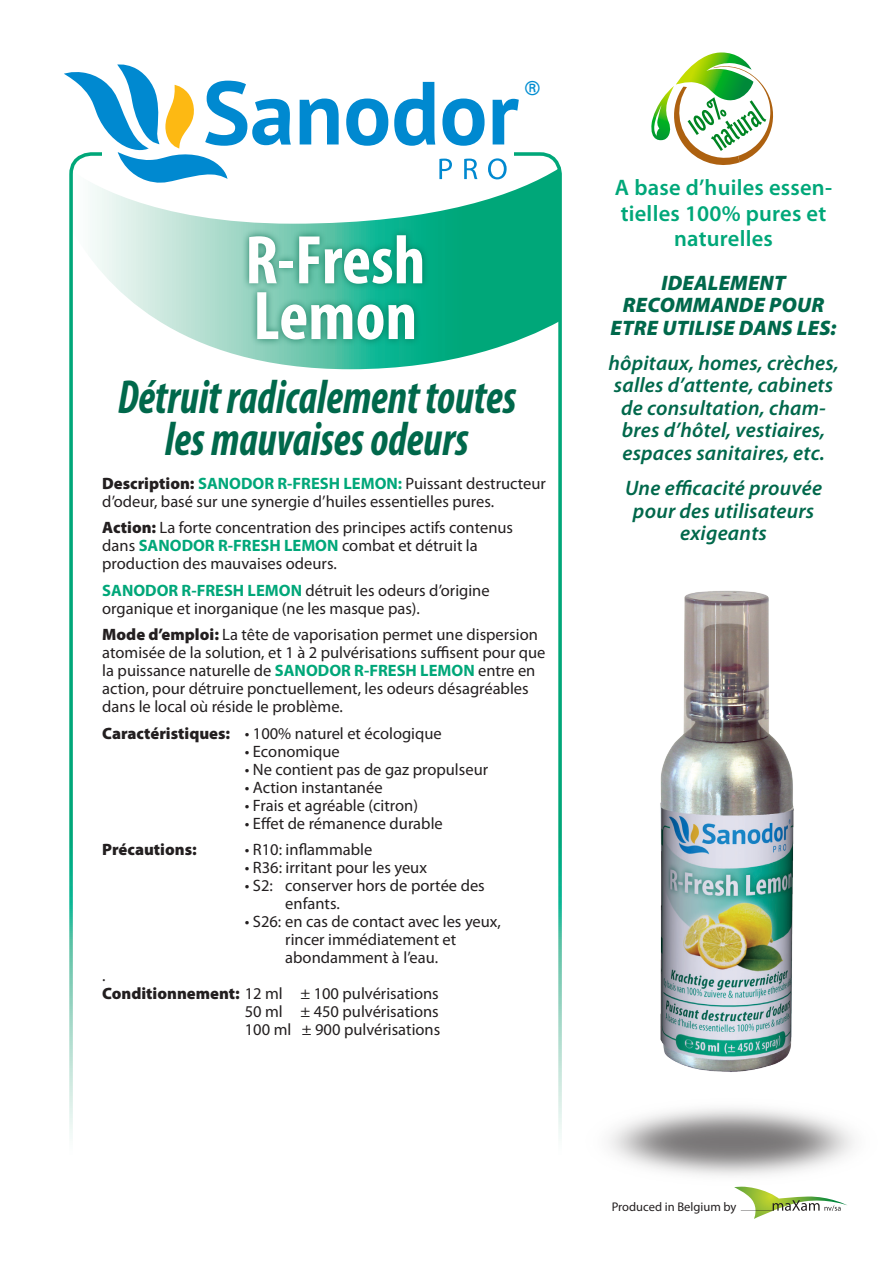
<style>
.page{position:relative;width:893px;height:1263px;background:#fff}
.page>*{position:absolute;margin:0;border:0;box-sizing:border-box;transform-origin:0 0}
.t1{font:700 condensed 69.45px/55.8px "Myriad Pro";color:#fff}
.t2{font:italic 700 condensed 48px/42px "Myriad Pro";color:#00684b;text-align:center;scale:.9 1}
.t3{font:600 22.5px/25.5px "Myriad Pro";letter-spacing:.01em;color:#00a779;text-align:center}
.t4{font:italic 600 21px/22.5px "Myriad Pro";letter-spacing:.01em;color:#00684b;text-align:center}
.t5{font:italic 900 21px/22.5px "Myriad Pro";letter-spacing:.01em;color:#00684b;text-align:center}
.t6{font:19.2px "Univers";color:#008dd1}
.t7{font:16.5px/18px "Myriad Pro";color:#231f20}
.t8{font:900 16.5px "Myriad Pro";color:#231f20}
.t9{font:12.6px "Myriad Pro";color:#231f20}
.s1{font-weight:900}
.s2{font-weight:700;color:#00a779}
</style>
<div class="page">
<svg style="left:651px;top:52px;width:123px;height:113px"></svg>
<svg style="left:734px;top:1187px;width:114px;height:32px"></svg>
<img style="left:660px;top:590px;width:134px;height:483px">
<svg style="left:90px;top:169px;width:467px;height:200px"></svg>
<div style="left:69px;top:152px;width:493px;height:1045px;border:4px solid #fff;border-radius:20px"></div>
<div style="left:102px;top:137px;width:412px;height:36px;background:#fff"></div>
<svg style="left:439px;top:159px;width:13px;height:20px"></svg>
<svg style="left:464px;top:159px;width:13px;height:20px"></svg>
<svg style="left:488px;top:158px;width:19px;height:21px"></svg>
<svg style="left:300px;top:99px;width:39px;height:45px"></svg>
<svg style="left:346px;top:99px;width:42px;height:47px"></svg>
<svg style="left:394px;top:82px;width:41px;height:64px"></svg>
<svg style="left:442px;top:99px;width:43px;height:47px"></svg>
<svg style="left:493px;top:99px;width:26px;height:45px"></svg>
<svg style="left:64px;top:64px;width:227px;height:119px"></svg>
<div style="left:241px;top:228px;width:189px;height:119px;background:#00684b;opacity:.75"></div>
<h1 class="t1" style="left:245px;top:231px;width:182px">R-Fresh<br>Lemon</h1>
<p class="t6" style="left:525px;top:76px;width:17px">®</p>
<h2 class="t2" style="left:118px;top:375px;width:444px">Détruit radicalement toutes les mauvaises odeurs</h2>
<p class="t7" style="left:102px;top:474px;width:445px"><span class="s1">Description:</span> <span class="s2">SANODOR R-FRESH LEMON:</span> Puissant destructeur d’odeur, basé sur une synergie d’huiles essentielles pures.</p>
<p class="t7" style="left:102px;top:518px;width:412px"><span class="s1">Action:</span> La forte concentration des principes actifs contenus dans <span class="s2">SANODOR R-FRESH LEMON</span> combat et détruit la production des mauvaises odeurs.</p>
<p class="t7" style="left:102px;top:581px;width:389px"><span class="s2">SANODOR R-FRESH LEMON</span> détruit les odeurs d’origine organique et inorganique (ne les masque pas).</p>
<p class="t7" style="left:102px;top:625px;width:445px"><span class="s1">Mode d’emploi:</span> La tête de vaporisation permet une dispersion atomisée de la solution, et 1 à 2 pulvérisations suffisent pour que la puissance naturelle de <span class="s2">SANODOR R-FRESH LEMON</span> entre en action, pour détruire ponctuellement, les odeurs désagréables dans le local où réside le problème.</p>
<p class="t7" style="left:102px;top:724px;width:341px"><span class="s1">Caractéristiques:</span> • 100% naturel et écologique</p>
<p class="t7" style="left:245px;top:742px;width:97px">• Economique</p>
<p class="t7" style="left:245px;top:760px;width:245px">• Ne contient pas de gaz propulseur</p>
<p class="t7" style="left:245px;top:778px;width:139px">• Action instantanée</p>
<p class="t7" style="left:245px;top:796px;width:175px">• Frais et agréable (citron)</p>
<p class="t7" style="left:245px;top:814px;width:200px">• Effet de rémanence durable</p>
<p class="t8" style="left:102px;top:838px;width:96px">Précautions:</p>
<p class="t7" style="left:245px;top:840px;width:129px">• R10: inflammable</p>
<p class="t7" style="left:245px;top:858px;width:184px">• R36: irritant pour les yeux</p>
<p class="t7" style="left:285px;top:876px;width:201px;text-indent:-41px">• S2: conserver hors de portée des enfants.</p>
<p class="t7" style="left:285px;top:912px;width:217px;text-indent:-41px">• S26: en cas de contact avec les yeux, rincer immédiatement et abondamment à l’eau.</p>
<p class="t7" style="left:102px;top:966px;width:5px">.</p>
<p class="t7" style="left:102px;top:984px;width:338px"><span class="s1">Conditionnement:</span> 12 ml ± 100 pulvérisations</p>
<p class="t7" style="left:245px;top:1002px;width:196px">50 ml ± 450 pulvérisations</p>
<p class="t7" style="left:245px;top:1020px;width:197px">100 ml ± 900 pulvérisations</p>
<h3 class="t3" style="left:615px;top:175px;width:219px">A base d’huiles essen&shy;tielles 100% pures et naturelles</h3>
<p class="t5" style="left:611px;top:270px;width:227px">IDEALEMENT<br>RECOMMANDE POUR<br>ETRE UTILISE DANS LES:</p>
<p class="t4" style="left:608px;top:351px;width:232px">hôpitaux, homes, crèches, salles d’attente, cabinets de consultation, cham&shy;bres d’hôtel, vestiaires, espaces sanitaires, etc.</p>
<p class="t4" style="left:625px;top:476px;width:199px">Une efficacité prouvée pour des utilisateurs exigeants</p>
<p class="t9" style="left:612px;top:1199px;width:126px">Produced in Belgium by</p>
</div>
